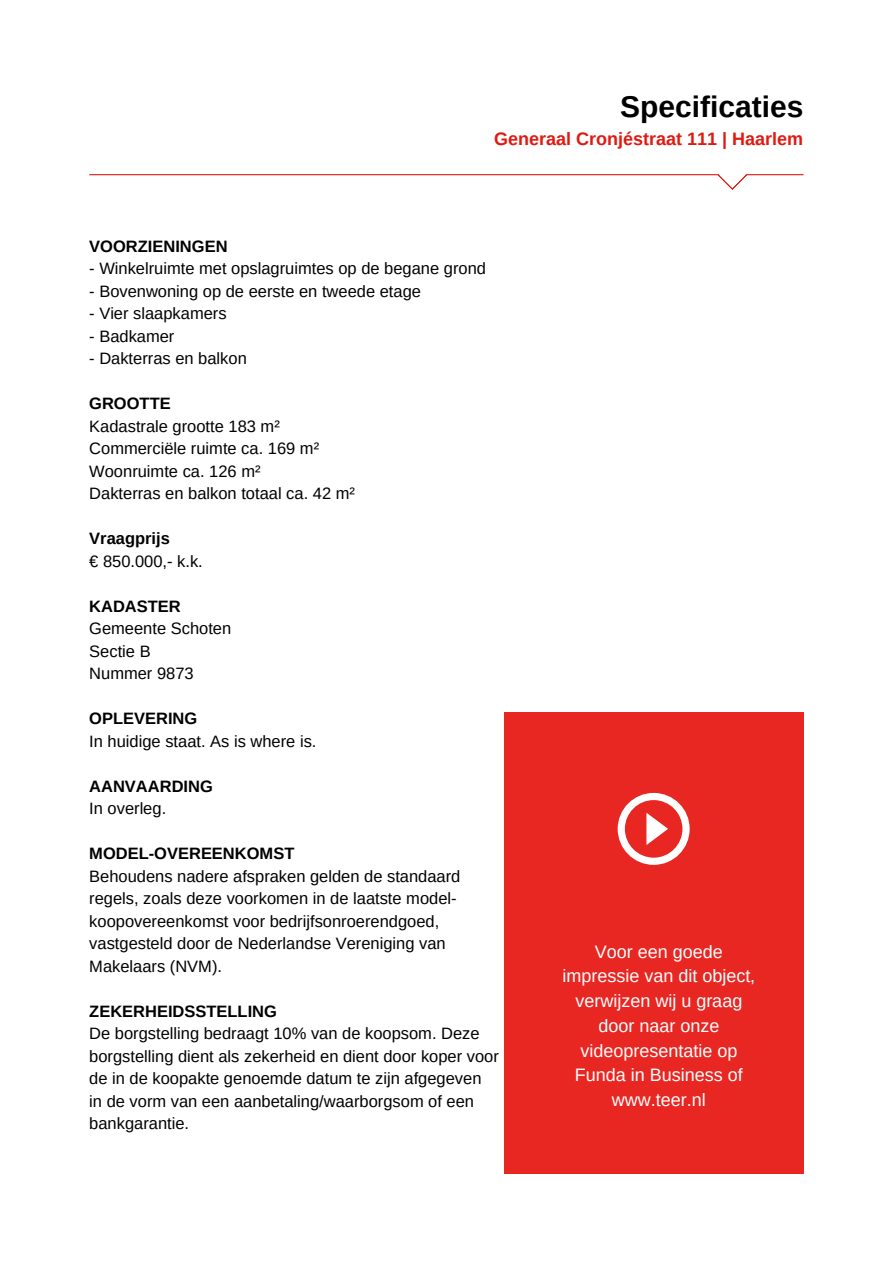
<style>
.page{position:relative;width:893px;height:1264px;background:#fff}
.page>*{position:absolute;margin:0;border:0;box-sizing:border-box;transform-origin:0 0}
.t1{font:700 30px "Arimo";color:#000}
.t2{font:18px/24.8px "Arimo";color:#fff;text-align:center}
.t3{font:700 18px "Arimo";color:#df1a12}
.t4{font:16.5px "Arimo";color:#000}
.t5{font:700 16.5px "Arimo";color:#000}
</style>
<div class="page">
<hr style="left:89px;top:174px;width:714px;height:1px;background:#df1a12">
<svg style="left:704px;top:174px;width:56px;height:16px"></svg>
<div style="left:504px;top:712px;width:299px;height:461px;background:#e82622"></div>
<svg style="left:617px;top:793px;width:72px;height:71px"></svg>
<p class="t1" style="left:620px;top:89px;width:185px">Specificaties</p>
<p class="t3" style="left:494px;top:128px;width:310px">Generaal Cronjéstraat 111 | Haarlem</p>
<p class="t5" style="left:89px;top:237px;width:140px">VOORZIENINGEN</p>
<p class="t4" style="left:89px;top:259px;width:398px">- Winkelruimte met opslagruimtes op de begane grond</p>
<p class="t4" style="left:89px;top:282px;width:333px">- Bovenwoning op de eerste en tweede etage</p>
<p class="t4" style="left:89px;top:304px;width:139px">- Vier slaapkamers</p>
<p class="t4" style="left:89px;top:327px;width:87px">- Badkamer</p>
<p class="t4" style="left:89px;top:349px;width:159px">- Dakterras en balkon</p>
<p class="t5" style="left:89px;top:394px;width:83px">GROOTTE</p>
<p class="t4" style="left:89px;top:417px;width:192px">Kadastrale grootte 183 m²</p>
<p class="t4" style="left:89px;top:439px;width:231px">Commerciële ruimte ca. 169 m²</p>
<p class="t4" style="left:89px;top:462px;width:173px">Woonruimte ca. 126 m²</p>
<p class="t4" style="left:89px;top:484px;width:267px">Dakterras en balkon totaal ca. 42 m²</p>
<p class="t5" style="left:89px;top:529px;width:82px">Vraagprijs</p>
<p class="t4" style="left:89px;top:552px;width:115px">€ 850.000,- k.k.</p>
<p class="t5" style="left:89px;top:597px;width:93px">KADASTER</p>
<p class="t4" style="left:89px;top:619px;width:143px">Gemeente Schoten</p>
<p class="t4" style="left:89px;top:642px;width:63px">Sectie B</p>
<p class="t4" style="left:89px;top:664px;width:106px">Nummer 9873</p>
<p class="t5" style="left:89px;top:709px;width:110px">OPLEVERING</p>
<p class="t4" style="left:89px;top:732px;width:229px">In huidige staat. As is where is.</p>
<p class="t5" style="left:89px;top:776px;width:125px">AANVAARDING</p>
<p class="t4" style="left:89px;top:799px;width:78px">In overleg.</p>
<p class="t5" style="left:89px;top:844px;width:207px">MODEL-OVEREENKOMST</p>
<p class="t4" style="left:89px;top:866px;width:372px">Behoudens nadere afspraken gelden de standaard</p>
<p class="t4" style="left:89px;top:889px;width:369px">regels, zoals deze voorkomen in de laatste model-</p>
<p class="t4" style="left:89px;top:911px;width:351px">koopovereenkomst voor bedrijfsonroerendgoed,</p>
<p class="t4" style="left:89px;top:934px;width:358px">vastgesteld door de Nederlandse Vereniging van</p>
<p class="t4" style="left:89px;top:956px;width:134px">Makelaars (NVM).</p>
<p class="t5" style="left:89px;top:1001px;width:189px">ZEKERHEIDSSTELLING</p>
<p class="t4" style="left:89px;top:1024px;width:392px">De borgstelling bedraagt 10% van de koopsom. Deze</p>
<p class="t4" style="left:89px;top:1046px;width:411px">borgstelling dient als zekerheid en dient door koper voor</p>
<p class="t4" style="left:89px;top:1069px;width:394px">de in de koopakte genoemde datum te zijn afgegeven</p>
<p class="t4" style="left:89px;top:1091px;width:386px">in de vorm van een aanbetaling/waarborgsom of een</p>
<p class="t4" style="left:89px;top:1114px;width:101px">bankgarantie.</p>
<p class="t2" style="left:562px;top:939px;width:194px">Voor een goede impressie van dit object, verwijzen wij u graag door naar onze videopresentatie op<br>Funda in Business of www.teer.nl</p>
</div>
